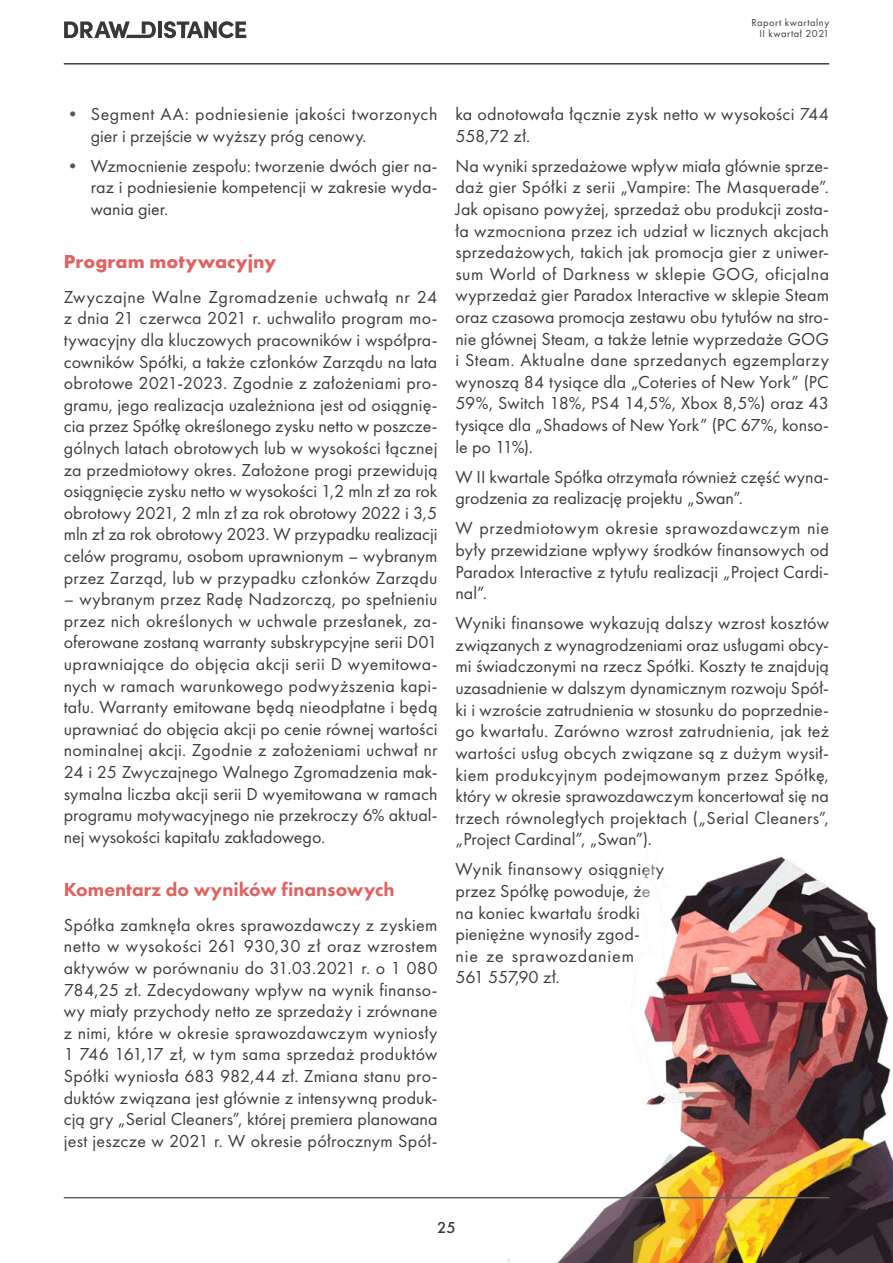
<style>
.page{position:relative;width:893px;height:1263px;background:#fff}
.page>*{position:absolute;margin:0;border:0;box-sizing:border-box;transform-origin:0 0}
.t1{font:800 19.5px "Futura PT";color:#e16262}
.t2{font:700 19.5px "Futura PT";letter-spacing:.005em;color:#e16262}
.t3{font:18px/21.6px "Futura PT";letter-spacing:.005em;color:#3c3c3b;text-align:justify}
.t4{font:500 16.5px "Futura PT";color:#3c3c3b}
.t5{font:10.5px/10.5px "Futura PT";letter-spacing:.05em;color:#3c3c3b;text-align:right}
.s1{color:#575756}
</style>
<div class="page">
<hr style="left:64px;top:63px;width:765px;height:2px;background:#3c3c3b">
<hr style="left:158px;top:21px;width:4px;height:17px;background:#383838">
<svg style="left:164px;top:21px;width:82px;height:17px"></svg>
<svg style="left:64px;top:21px;width:92px;height:18px"></svg>
<img style="left:102px;top:855px;width:791px;height:408px">
<hr style="left:64px;top:1197px;width:765px;height:1px;background:#636362">
<p class="t5" style="left:751px;top:17px;width:79px">Raport kwartalny<br>II kwartał 2021</p>
<p class="t3" style="left:91px;top:103px;width:348px;text-indent:-27px"><span class="s1">•</span> Segment AA: podniesienie jakości tworzonych gier i przejście w wyższy próg cenowy.</p>
<p class="t3" style="left:91px;top:155px;width:348px;text-indent:-27px"><span class="s1">•</span> Wzmocnienie zespołu: tworzenie dwóch gier na&shy;raz i podniesienie kompetencji w zakresie wyda&shy;wania gier.</p>
<p class="t2" style="left:64px;top:249px;width:214px">Program motywacyjny</p>
<p class="t3" style="left:64px;top:286px;width:375px">Zwyczajne Walne Zgromadzenie uchwałą nr 24 z dnia 21 czerwca 2021 r. uchwaliło program mo&shy;tywacyjny dla kluczowych pracowników i współpra&shy;cowników Spółki, a także członków Zarządu na lata obrotowe 2021-2023. Zgodnie z założeniami pro&shy;gramu, jego realizacja uzależniona jest od osiągnię&shy;cia przez Spółkę określonego zysku netto w poszcze&shy;gólnych latach obrotowych lub w wysokości łącznej za przedmiotowy okres. Założone progi przewidują osiągnięcie zysku netto w wysokości 1,2 mln zł za rok obrotowy 2021, 2 mln zł za rok obrotowy 2022 i 3,5 mln zł za rok obrotowy 2023. W przypadku realizacji celów programu, osobom uprawnionym – wybranym przez Zarząd, lub w przypadku członków Zarządu</p>
<p class="t3" style="left:64px;top:588px;width:375px">– wybranym przez Radę Nadzorczą, po spełnieniu przez nich określonych w uchwale przesłanek, za&shy;oferowane zostaną warranty subskrypcyjne serii D01 uprawniające do objęcia akcji serii D wyemitowa&shy;nych w ramach warunkowego podwyższenia kapi&shy;tału. Warranty emitowane będą nieodpłatne i będą uprawniać do objęcia akcji po cenie równej wartości nominalnej akcji. Zgodnie z założeniami uchwał nr 24 i 25 Zwyczajnego Walnego Zgromadzenia mak&shy;symalna liczba akcji serii D wyemitowana w ramach programu motywacyjnego nie przekroczy 6% aktual&shy;nej wysokości kapitału zakładowego.</p>
<p class="t1" style="left:64px;top:878px;width:332px">Komentarz do wyników finansowych</p>
<p class="t3" style="left:64px;top:914px;width:375px">Spółka zamknęła okres sprawozdawczy z zyskiem netto w wysokości 261 930,30 zł oraz wzrostem aktywów w porównaniu do 31.03.2021 r. o 1 080<br>784,25 zł. Zdecydowany wpływ na wynik finanso&shy;wy miały przychody netto ze sprzedaży i zrównane z nimi, które w okresie sprawozdawczym wyniosły 1 746 161,17 zł, w tym sama sprzedaż produktów Spółki wyniosła 683 982,44 zł. Zmiana stanu pro&shy;duktów związana jest głównie z intensywną produk&shy;cją gry „Serial Cleaners”, której premiera planowana jest jeszcze w 2021 r. W okresie półrocznym Spół-</p>
<p class="t3" style="left:455px;top:103px;width:375px">ka odnotowała łącznie zysk netto w wysokości 744<br>558,72 zł.</p>
<p class="t3" style="left:455px;top:155px;width:375px">Na wyniki sprzedażowe wpływ miała głównie sprze&shy;daż gier Spółki z serii „Vampire: The Masquerade”.<br>Jak opisano powyżej, sprzedaż obu produkcji zosta&shy;ła wzmocniona przez ich udział w licznych akcjach sprzedażowych, takich jak promocja gier z uniwer&shy;sum World of Darkness w sklepie GOG, oficjalna wyprzedaż gier Paradox Interactive w sklepie Steam oraz czasowa promocja zestawu obu tytułów na stro&shy;nie głównej Steam, a także letnie wyprzedaże GOG i Steam. Aktualne dane sprzedanych egzemplarzy wynoszą 84 tysiące dla „Coteries of New York” (PC 59%, Switch 18%, PS4 14,5%, Xbox 8,5%) oraz 43 tysiące dla „Shadows of New York” (PC 67%, konso&shy;le po 11%).</p>
<p class="t3" style="left:455px;top:466px;width:375px">W II kwartale Spółka otrzymała również część wyna&shy;grodzenia za realizację projektu „Swan”.</p>
<p class="t3" style="left:455px;top:517px;width:375px">W przedmiotowym okresie sprawozdawczym nie były przewidziane wpływy środków finansowych od Paradox Interactive z tytułu realizacji „Project Cardi&shy;nal”.</p>
<p class="t3" style="left:455px;top:612px;width:375px">Wyniki finansowe wykazują dalszy wzrost kosztów związanych z wynagrodzeniami oraz usługami obcy&shy;mi świadczonymi na rzecz Spółki. Koszty te znajdują uzasadnienie w dalszym dynamicznym rozwoju Spół&shy;ki i wzroście zatrudnienia w stosunku do poprzednie&shy;go kwartału. Zarówno wzrost zatrudnienia, jak też wartości usług obcych związane są z dużym wysił&shy;kiem produkcyjnym podejmowanym przez Spółkę, który w okresie sprawozdawczym koncertował się na trzech równoległych projektach („Serial Cleaners”, „Project Cardinal”, „Swan”).</p>
<p class="t3" style="left:455px;top:858px;width:210px;text-align:left">Wynik finansowy osiągnięty przez Spółkę powoduje, że na koniec kwartału środki pieniężne wynosiły zgod&shy;nie ze sprawozdaniem<br>561 557,90 zł.</p>
<p class="t4" style="left:437px;top:1218px;width:20px">25</p>
</div>
